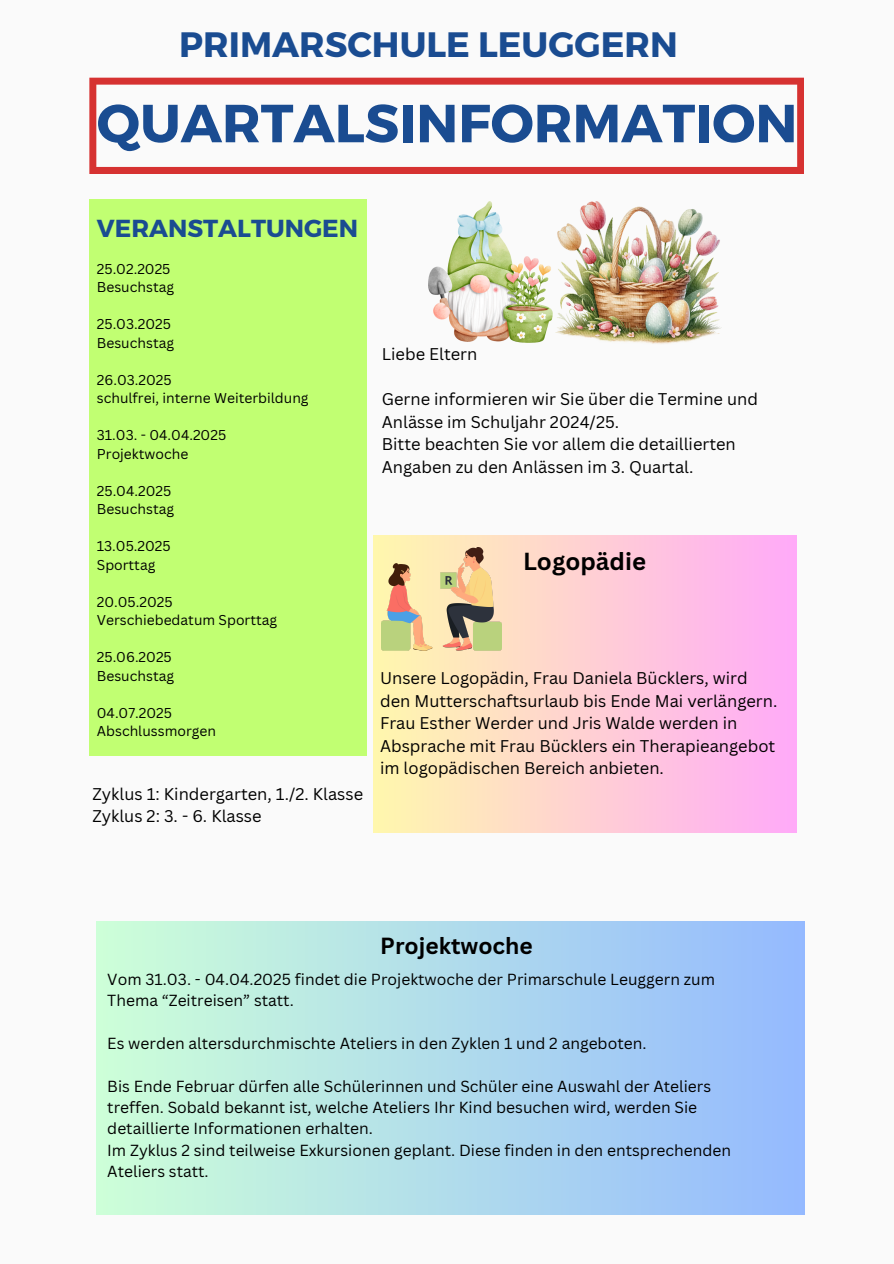
<style>
.page{position:relative;width:894px;height:1264px;background:#fff}
.page>*{position:absolute;margin:0;border:0;box-sizing:border-box;transform-origin:0 0}
.t1{font:700 53.55px "Montserrat";color:#1a4c91}
.t2{font:700 35.25px "Montserrat";color:#1a4c91}
.t3{font:700 24.6px "Montserrat";color:#1a4c91}
.t4{font:700 24px "Canva Sans";color:#000}
.t5{font:700 22.65px "Canva Sans";color:#000}
.t6{font:16.5px/22.5px "Canva Sans";color:#000}
.t7{font:15.6px/21.3px "Canva Sans";color:#000}
.t8{font:13.8px "Canva Sans";color:#000}
</style>
<div class="page">
<div style="left:0;top:0;width:893px;height:1263px;background:#fafafa"></div>
<div style="left:89px;top:199px;width:277px;height:556px;background:#c1ff72"></div>
<svg style="left:89px;top:78px;width:715px;height:96px"></svg>
<img style="left:428px;top:202px;width:124px;height:140px">
<img style="left:555px;top:202px;width:166px;height:142px">
<div style="left:97px;top:921px;width:707px;height:293px;background:linear-gradient(to right,#cdffd8,#94b9ff)"></div>
<div style="left:373px;top:536px;width:422px;height:296px;background:linear-gradient(to right,#fff7ac,#ffaaf8)"></div>
<img style="left:382px;top:548px;width:119px;height:102px">
<h3 class="t2" style="left:179px;top:22px;width:500px">PRIMARSCHULE LEUGGERN</h3>
<p class="t1" style="left:97px;top:88px;width:702px">QUARTALSINFORMATION</p>
<p class="t3" style="left:97px;top:212px;width:263px">VERANSTALTUNGEN</p>
<p class="t8" style="left:97px;top:259px;width:75px">25.02.2025</p>
<p class="t8" style="left:97px;top:277px;width:79px">Besuchstag</p>
<p class="t8" style="left:97px;top:314px;width:75px">25.03.2025</p>
<p class="t8" style="left:97px;top:333px;width:79px">Besuchstag</p>
<p class="t8" style="left:97px;top:370px;width:76px">26.03.2025</p>
<p class="t8" style="left:97px;top:388px;width:213px">schulfrei, interne Weiterbildung</p>
<p class="t8" style="left:97px;top:425px;width:131px">31.03. - 04.04.2025</p>
<p class="t8" style="left:97px;top:444px;width:93px">Projektwoche</p>
<p class="t8" style="left:97px;top:481px;width:76px">25.04.2025</p>
<p class="t8" style="left:97px;top:499px;width:79px">Besuchstag</p>
<p class="t8" style="left:97px;top:536px;width:75px">13.05.2025</p>
<p class="t8" style="left:97px;top:555px;width:60px">Sporttag</p>
<p class="t8" style="left:97px;top:592px;width:77px">20.05.2025</p>
<p class="t8" style="left:97px;top:610px;width:182px">Verschiebedatum Sporttag</p>
<p class="t8" style="left:97px;top:647px;width:76px">25.06.2025</p>
<p class="t8" style="left:97px;top:666px;width:79px">Besuchstag</p>
<p class="t8" style="left:97px;top:703px;width:77px">04.07.2025</p>
<p class="t8" style="left:97px;top:721px;width:121px">Abschlussmorgen</p>
<h5 class="t6" style="left:92px;top:782px;width:272px">Zyklus 1: Kindergarten, 1./2. Klasse<br>Zyklus 2: 3. - 6. Klasse</h5>
<h2 class="t6" style="left:382px;top:343px;width:97px">Liebe Eltern</h2>
<h1 class="t6" style="left:382px;top:388px;width:377px">Gerne informieren wir Sie über die Termine und Anlässe im Schuljahr 2024/25.<br>Bitte beachten Sie vor allem die detaillierten Angaben zu den Anlässen im 3. Quartal.</h1>
<h5 class="t4" style="left:523px;top:544px;width:124px">Logopädie</h5>
<h4 class="t6" style="left:380px;top:666px;width:398px">Unsere Logopädin, Frau Daniela Bücklers, wird den Mutterschaftsurlaub bis Ende Mai verlängern.<br>Frau Esther Werder und Jris Walde werden in Absprache mit Frau Bücklers ein Therapieangebot im logopädischen Bereich anbieten.</h4>
<h5 class="t5" style="left:380px;top:929px;width:154px">Projektwoche</h5>
<h4 class="t7" style="left:107px;top:968px;width:609px">Vom 31.03. - 04.04.2025 findet die Projektwoche der Primarschule Leuggern zum<br>Thema “Zeitreisen” statt.</h4>
<p class="t7" style="left:107px;top:1032px;width:540px">Es werden altersdurchmischte Ateliers in den Zyklen 1 und 2 angeboten.</p>
<h5 class="t7" style="left:107px;top:1074px;width:625px">Bis Ende Februar dürfen alle Schülerinnen und Schüler eine Auswahl der Ateliers treffen. Sobald bekannt ist, welche Ateliers Ihr Kind besuchen wird, werden Sie detaillierte Informationen erhalten.<br>Im Zyklus 2 sind teilweise Exkursionen geplant. Diese finden in den entsprechenden Ateliers statt.</h5>
</div>
